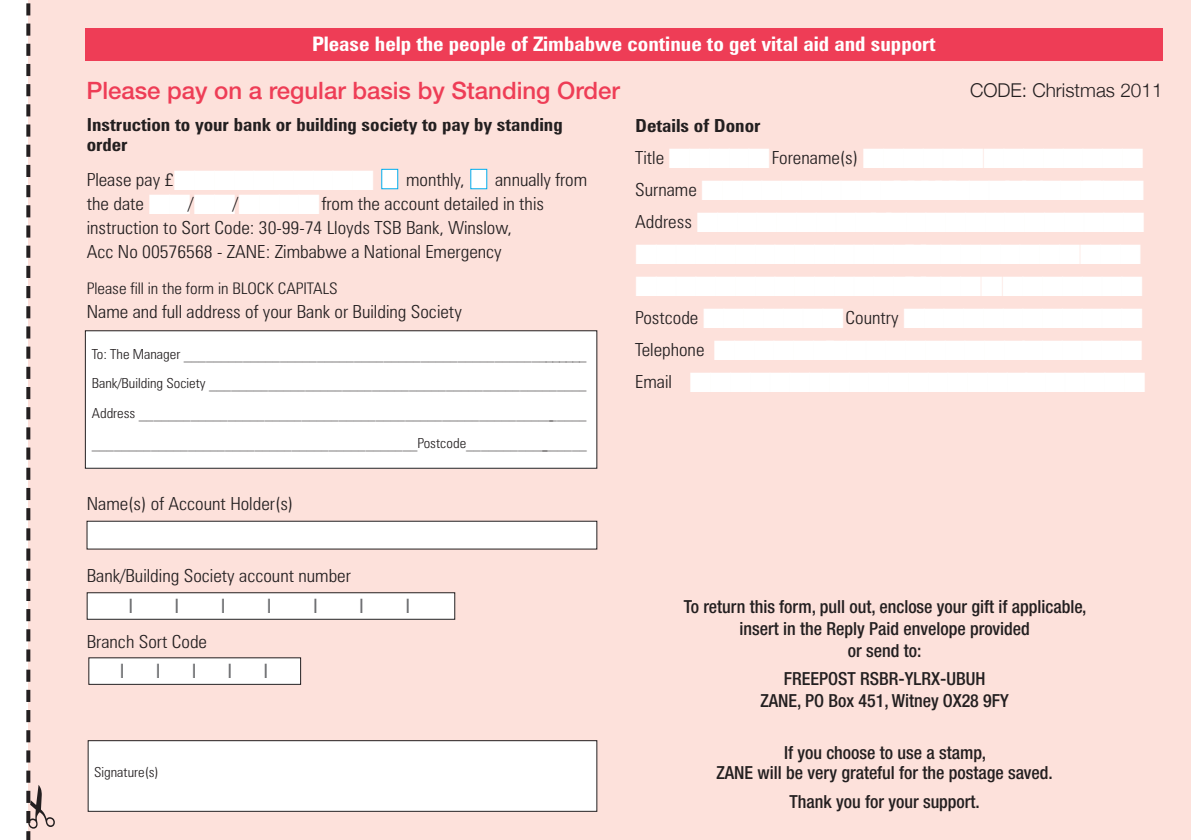
<style>
.page{position:relative;width:1191px;height:840px;background:#fff}
.page>*{position:absolute;margin:0;border:0;box-sizing:border-box;transform-origin:0 0}
.t1{font:28px "Zapf Dingbats ITC";color:#fff;scale:1.07 1}
.t2{font:500 24px "Helvetica Neue";color:#ee3d56}
.t3{font:700 condensed 20px "Zurich BT";color:#fff;scale:1.07 1}
.t4{font:19.8px "Helvetica";color:#6c6d70;scale:1.08 1}
.t5{font:300 19px "Helvetica Neue";color:#231f20}
.t6{font:300 condensed 18px/32px "Zurich BT";color:#231f20;scale:1.07 1}
.t7{font:500 condensed 18px/22px "Helvetica Neue";color:#231f20;text-align:center}
.t8{font:700 condensed 18px/20px "Zurich BT";color:#231f20;scale:1.07 1}
.t9{font:300 condensed 16px "Zurich BT";color:#231f20;scale:1.07 1}
.t10{font:300 condensed 13.8px/29.6px "Zurich BT";color:#231f20;text-align:justify;scale:1.07 1}
.s1{font-weight:700}
.s2{color:#fff}
</style>
<div class="page">
<div style="left:28px;top:0;width:1163px;height:839px;background:#fde1db"></div>
<div style="left:85px;top:330px;width:512px;height:138px;background:#fff"></div>
<div style="left:85px;top:330px;width:512px;height:138px;border:1px solid #231f20"></div>
<div style="left:87px;top:521px;width:510px;height:27px;background:#fff"></div>
<div style="left:87px;top:520px;width:510px;height:29px;border:1px solid #231f20"></div>
<div style="left:87px;top:592px;width:368px;height:27px;background:#fff"></div>
<div style="left:87px;top:592px;width:368px;height:27px;border:1px solid #231f20"></div>
<div style="left:89px;top:657px;width:212px;height:27px;background:#fff"></div>
<div style="left:88px;top:740px;width:509px;height:70px;background:#fff"></div>
<div style="left:88px;top:740px;width:509px;height:71px;border:1px solid #231f20"></div>
<svg style="left:26px;top:3px;width:29px;height:836px"></svg>
<div style="left:85px;top:28px;width:1077px;height:33px;background:#ee3d56"></div>
<p class="t3" style="left:312px;top:36px;width:584px">Please help the people of Zimbabwe continue to get vital aid and support</p>
<h2 class="t2" style="left:86px;top:82px;width:535px">Please pay on a regular basis by Standing Order</h2>
<p class="t5" style="left:970px;top:78px;width:194px">CODE: Christmas 2011</p>
<p class="t6" style="left:635px;top:111px;width:478px"><span class="s1">Details of Donor<br></span>Title <span class="s2">■■■■■</span>Forename(s) <span class="s2">■■■■■■■■■■■■■■<br></span>Surname <span class="s2">■■■■■■■■■■■■■■■■■■■■■■■■<br></span>Address <span class="s2">■■■■■■■■■■■■■■■■■■■■■■■</span></p>
<h1 class="t1" style="left:635px;top:241px;width:475px">■■■■■■■■■■■■■■■■■■■■■■■■■■</h1>
<h1 class="t1" style="left:635px;top:273px;width:476px">■■■■■■■■■■■■■■■■■■■■■■■■■■</h1>
<p class="t6" style="left:635px;top:303px;width:478px">Postcode <span class="s2">■■■■■■■</span> Country <span class="s2">■■■■■■■■■■■■<br></span>Telephone <span class="s2">■■■■■■■■■■■■■■■■■■■■■■<br></span>Email <span class="s2">■■■■■■■■■■■■■■■■■■■■■■■</span></p>
<p class="t8" style="left:87px;top:116px;width:446px">Instruction to your bank or building society to pay by standing order</p>
<p class="t6" style="left:87px;top:165px;width:354px">Please pay £<span class="s2">■■■■■■■■■■</span> monthly,</p>
<p class="t6" style="left:87px;top:169px;width:469px;line-height:24px;text-indent:408px">annually from the date <span class="s2">■■</span>/<span class="s2">■■</span>/<span class="s2">■■■■</span>from the account detailed in this instruction to Sort Code: 30-99-74 Lloyds TSB Bank, Winslow,<br>Acc No 00576568 - ZANE: Zimbabwe a National Emergency</p>
<p class="t9" style="left:87px;top:282px;width:236px">Please fill in the form in BLOCK CAPITALS</p>
<p class="t6" style="left:87px;top:297px;width:352px">Name and full address of your Bank or Building Society</p>
<p class="t10" style="left:92px;top:340px;width:464px">To: The Manager _______________________________________________________ Bank/Building Society ___________________________________________________ Address _____________________________________________________________ ____________________________________________Postcode_________________</p>
<p class="t6" style="left:87px;top:488px;width:194px">Name(s) of Account Holder(s)</p>
<p class="t6" style="left:87px;top:560px;width:248px">Bank/Building Society account number</p>
<p class="t4" style="left:128px;top:597px;width:7px">|</p>
<p class="t4" style="left:175px;top:597px;width:7px">|</p>
<p class="t4" style="left:221px;top:597px;width:7px">|</p>
<p class="t4" style="left:267px;top:597px;width:7px">|</p>
<p class="t4" style="left:313px;top:597px;width:7px">|</p>
<p class="t4" style="left:359px;top:597px;width:7px">|</p>
<p class="t4" style="left:405px;top:597px;width:7px">|</p>
<p class="t6" style="left:87px;top:626px;width:114px">Branch Sort Code</p>
<p class="t4" style="left:120px;top:662px;width:7px">|</p>
<p class="t4" style="left:156px;top:662px;width:7px">|</p>
<p class="t4" style="left:192px;top:662px;width:7px">|</p>
<p class="t4" style="left:228px;top:662px;width:7px">|</p>
<p class="t4" style="left:263px;top:662px;width:7px">|</p>
<p class="t10" style="left:94px;top:758px;width:62px">Signature(s)</p>
<p class="t7" style="left:683px;top:597px;width:404px">To return this form, pull out, enclose your gift if applicable, insert in the Reply Paid envelope provided<br>or send to:</p>
<p class="t7" style="left:760px;top:668px;width:250px">FREEPOST RSBR-YLRX-UBUH<br>ZANE, PO Box 451, Witney OX28 9FY</p>
<p class="t7" style="left:716px;top:743px;width:338px;line-height:20px">If you choose to use a stamp,<br>ZANE will be very grateful for the postage saved.</p>
<p class="t7" style="left:789px;top:791px;width:192px">Thank you for your support.</p>
</div>
